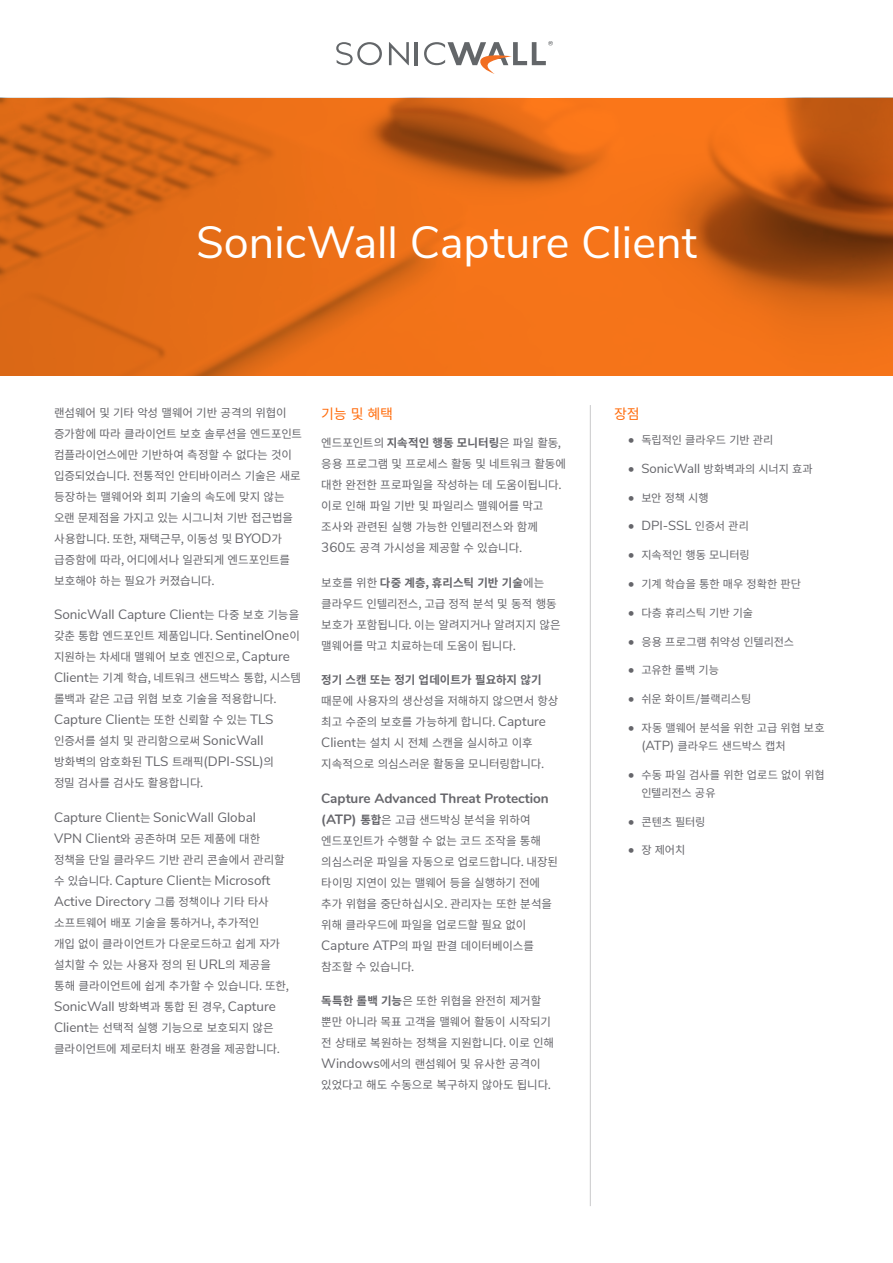
<style>
.page{position:relative;width:893px;height:1263px;background:#fff}
.page>*{position:absolute;margin:0;border:0;box-sizing:border-box;transform-origin:0 0}
.Headline{font:45px "Nunito Sans";color:#fff}
.Section_Heading_1{font:14.1px "Source Han Sans KR";color:#ff6c0c}
.Body_Copy{font:13.5px/21px "Nunito Sans";color:#65656a}
.Body_Copy-2{font:700 13.5px "Nunito";color:#65656a}
.t1{font:13.2px "Nunito Sans";color:#65656a}
.Body_Copy-3{font:11.55px/21px "Source Han Sans KR";letter-spacing:-.005em;color:#65656a}
.t2{font:11.1px/18px "Source Han Sans KR";letter-spacing:-.01em;color:#65656a}
.s1{font-family:"Nunito Sans";font-size:13.5px}
.s2{font-family:"Source Han Sans KR";font-size:11.55px}
.s3{font-weight:700}
.s4{font-family:"Nunito";font-weight:700;font-size:13.5px}
.s5{font-family:"Nunito Sans";font-size:13.2px}
.s6{font-family:"Source Han Sans KR";font-size:11.1px}
</style>
<div class="page">
<svg style="left:389px;top:42px;width:20px;height:23px"></svg>
<hr style="left:415px;top:42px;width:3px;height:23px;background:#636669">
<svg style="left:336px;top:42px;width:46px;height:23px"></svg>
<svg style="left:424px;top:41px;width:129px;height:33px"></svg>
<svg style="left:0;top:98px;width:893px;height:278px;background:#de6916"></svg>
<hr style="left:590px;top:405px;width:1px;height:801px;background:#c9c9cb">
<p class="Headline" style="left:196px;top:210px;width:502px">SonicWall Capture Client</p>
<p class="Body_Copy-3" style="left:54px;top:402px;width:250px">랜섬웨어 및 기타 악성 맬웨어 기반 공격의 위협이 증가함에 따라 클라이언트 보호 솔루션을 엔드포인트 컴플라이언스에만 기반하여 측정할 수 없다는 것이 입증되었습니다. 전통적인 안티바이러스 기술은 새로 등장하는 맬웨어와 회피 기술의 속도에 맞지 않는 오랜 문제점을 가지고 있는 시그니처 기반 접근법을 사용합니다. 또한, 재택근무, 이동성 및 <span class="s1">BYOD</span>가 급증함에 따라, 어디에서나 일관되게 엔드포인트를 보호해야 하는 필요가 커졌습니다.</p>
<p class="Body_Copy" style="left:54px;top:603px;width:247px">SonicWall Capture Client<span class="s2">는 다중 보호 기능을</span></p>
<p class="Body_Copy-3" style="left:54px;top:626px;width:249px">갖춘 통합 엔드포인트 제품입니다. <span class="s1">SentinelOne</span>이 지원하는 차세대 맬웨어 보호 엔진으로, <span class="s1">Capture<br>Client</span>는 기계 학습, 네트워크 샌드박스 통합, 시스템 롤백과 같은 고급 위협 보호 기술을 적용합니다.</p>
<p class="Body_Copy" style="left:54px;top:708px;width:221px">Capture Client<span class="s2">는 또한 신뢰할 수 있는</span> TLS</p>
<p class="Body_Copy-3" style="left:54px;top:731px;width:222px">인증서를 설치 및 관리함으로써 <span class="s1">SonicWall </span>방화벽의 암호화된 <span class="s1">TLS</span> 트래픽<span class="s1">(DPI-SSL)</span>의 정밀 검사를 검사도 활용합니다.</p>
<p class="Body_Copy" style="left:54px;top:806px;width:203px">Capture Client<span class="s2">는</span> SonicWall Global</p>
<p class="Body_Copy-3" style="left:54px;top:828px;width:232px"><span class="s1">VPN Client</span>와 공존하며 모든 제품에 대한 정책을 단일 클라우드 기반 관리 콘솔에서 관리할</p>
<p class="Body_Copy" style="left:54px;top:869px;width:218px"><span class="s2">수 있습니다.</span> Capture Client<span class="s2">는</span> Microsoft<br>Active Directory <span class="s2">그룹 정책이나 기타 타사</span></p>
<p class="Body_Copy-3" style="left:54px;top:912px;width:236px">소프트웨어 배포 기술을 통하거나, 추가적인<br>개입 없이 클라이언트가 다운로드하고 쉽게 자가 설치할 수 있는 사용자 정의 된 <span class="s1">URL</span>의 제공을 통해 클라이언트에 쉽게 추가할 수 있습니다. 또한,</p>
<p class="Body_Copy" style="left:54px;top:995px;width:223px">SonicWall <span class="s2">방화벽과 통합 된 경우,</span> Capture</p>
<p class="Body_Copy-3" style="left:54px;top:1017px;width:227px"><span class="s1">Client</span>는 선택적 실행 기능으로 보호되지 않은 클라이언트에 제로터치 배포 환경을 제공합니다.</p>
<p class="Section_Heading_1" style="left:321px;top:406px;width:73px">기능 및 혜택</p>
<p class="Body_Copy-3" style="left:321px;top:432px;width:246px">엔드포인트의 <span class="s3">지속적인 행동 모니터링</span>은 파일 활동, 응용 프로그램 및 프로세스 활동 및 네트워크 활동에 대한 완전한 프로파일을 작성하는 데 도움이됩니다. 이로 인해 파일 기반 및 파일리스 맬웨어를 막고 조사와 관련된 실행 가능한 인텔리전스와 함께<br><span class="s1">360</span>도 공격 가시성을 제공할 수 있습니다.</p>
<p class="Body_Copy-3" style="left:321px;top:572px;width:241px">보호를 위한 <span class="s3">다중 계층, 휴리스틱 기반 기술</span>에는 클라우드 인텔리전스, 고급 정적 분석 및 동적 행동 보호가 포함됩니다. 이는 알려지거나 알려지지 않은 맬웨어를 막고 치료하는데 도움이 됩니다.</p>
<p class="Body_Copy-3" style="left:321px;top:669px;width:239px"><span class="s3">정기 스캔 또는 정기 업데이트가 필요하지 않기 </span>때문에 사용자의 생산성을 저해하지 않으면서 항상 최고 수준의 보호를 가능하게 합니다. <span class="s1">Capture<br>Client</span>는 설치 시 전체 스캔을 실시하고 이후 지속적으로 의심스러운 활동을 모니터링합니다.</p>
<p class="Body_Copy-2" style="left:321px;top:788px;width:229px">Capture Advanced Threat Protection</p>
<p class="Body_Copy-3" style="left:321px;top:809px;width:238px"><span class="s4">(ATP)</span> <span class="s3">통합</span>은 고급 샌드박싱 분석을 위하여 엔드포인트가 수행할 수 없는 코드 조작을 통해 의심스러운 파일을 자동으로 업로드합니다. 내장된 타이밍 지연이 있는 맬웨어 등을 실행하기 전에 추가 위협을 중단하십시오. 관리자는 또한 분석을 위해 클라우드에 파일을 업로드할 필요 없이<br><span class="s1">Capture ATP</span>의 파일 판결 데이터베이스를 참조할 수 있습니다.</p>
<p class="Body_Copy-3" style="left:321px;top:990px;width:234px"><span class="s3">독특한 롤백 기능</span>은 또한 위협을 완전히 제거할 뿐만 아니라 목표 고객을 맬웨어 활동이 시작되기 전 상태로 복원하는 정책을 지원합니다. 이로 인해<br><span class="s1">Windows</span>에서의 랜섬웨어 및 유사한 공격이 있었다고 해도 수동으로 복구하지 않아도 됩니다.</p>
<p class="Section_Heading_1" style="left:614px;top:406px;width:27px">장점</p>
<p class="t2" style="left:628px;top:431px;width:147px"><span class="s5">•</span> 독립적인 클라우드 기반 관리</p>
<p class="t1" style="left:628px;top:459px;width:187px">• SonicWall <span class="s6">방화벽과의 시너지 효과</span></p>
<p class="t2" style="left:628px;top:489px;width:82px"><span class="s5">•</span> 보안 정책 시행</p>
<p class="t1" style="left:628px;top:516px;width:123px">• DPI-SSL <span class="s6">인증서 관리</span></p>
<p class="t2" style="left:628px;top:546px;width:123px"><span class="s5">•</span> 지속적인 행동 모니터링</p>
<p class="t2" style="left:628px;top:575px;width:175px"><span class="s5">•</span> 기계 학습을 통한 매우 정확한 판단</p>
<p class="t2" style="left:628px;top:604px;width:127px"><span class="s5">•</span> 다층 휴리스틱 기반 기술</p>
<p class="t2" style="left:628px;top:633px;width:168px"><span class="s5">•</span> 응용 프로그램 취약성 인텔리전스</p>
<p class="t2" style="left:628px;top:662px;width:93px"><span class="s5">•</span> 고유한 롤백 기능</p>
<p class="t2" style="left:628px;top:690px;width:125px"><span class="s5">•</span> 쉬운 화이트/블랙리스팅</p>
<p class="t2" style="left:641px;top:719px;width:185px;text-indent:-14px"><span class="s5">•</span> 자동 맬웨어 분석을 위한 고급 위협 보호 <span class="s5">(ATP)</span> 클라우드 샌드박스 캡처</p>
<p class="t2" style="left:641px;top:766px;width:185px;text-indent:-14px"><span class="s5">•</span> 수동 파일 검사를 위한 업로드 없이 위협 인텔리전스 공유</p>
<p class="t2" style="left:628px;top:813px;width:79px"><span class="s5">•</span> 콘텐츠 필터링</p>
<p class="t2" style="left:628px;top:842px;width:59px"><span class="s5">•</span> 장 제어치</p>
</div>
